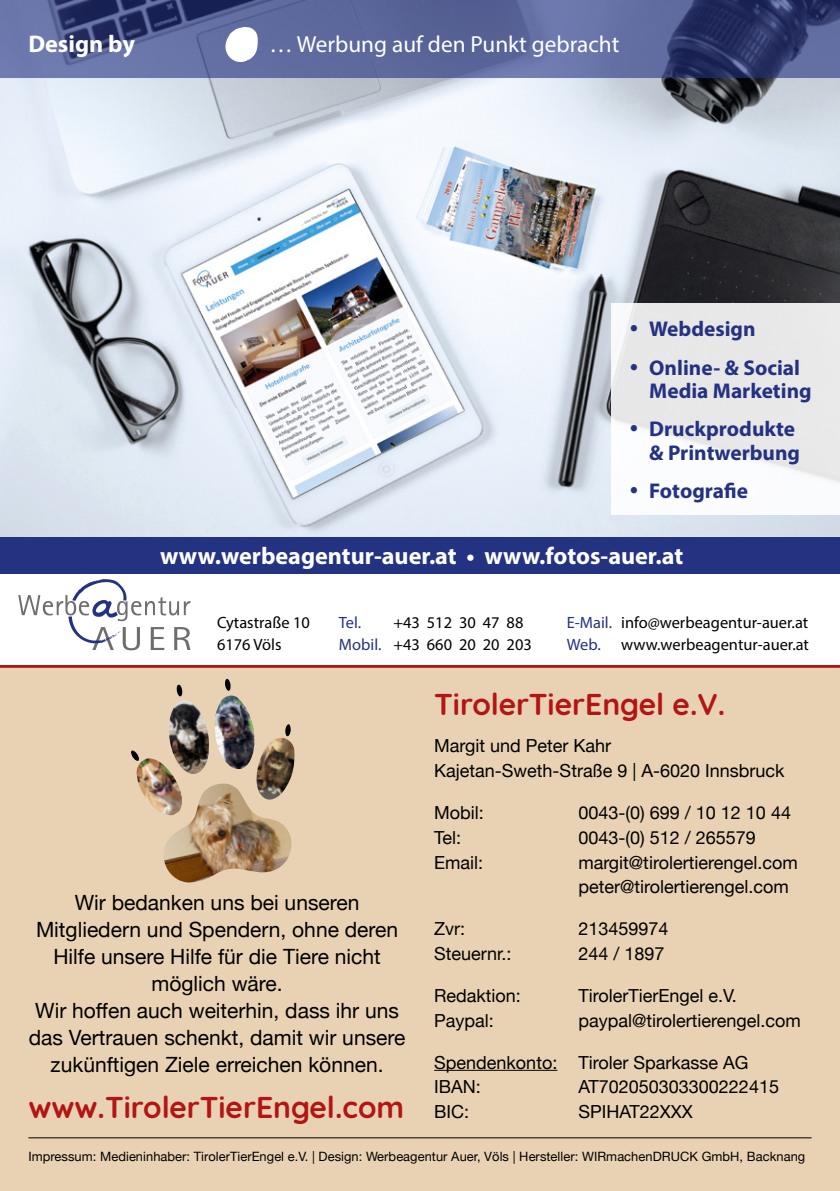
<style>
.page{position:relative;width:840px;height:1191px;background:#fff}
.page>*{position:absolute;margin:0;border:0;box-sizing:border-box;transform-origin:0 0}
.t1{font:700 30px "Quicksand";color:#b21513}
.t2{font:700 24.2px "Myriad Pro";color:#fff}
.t3{font:23.2px "Myriad Pro";color:#fff}
.t4{font:700 21.4px/23.2px "Myriad Pro";color:#243282}
.t5{font:21px/27px "Helvetica Neue";color:#000;text-align:center}
.t6{font:18px/24.8px "Helvetica Neue";color:#000}
.t7{font:16.4px/22.8px "Myriad Pro";color:#000}
.t8{font:16.4px "Myriad Pro";color:#243282}
.t9{font:12.8px "Helvetica Neue";letter-spacing:.005em;color:#000}
.s1{color:#243282}
</style>
<div class="page">
<div style="left:0;top:664px;width:839px;height:527px;background:#e9d2b3"></div>
<hr style="left:434px;top:1069px;width:123px;height:1px;background:#000">
<svg style="left:131px;top:750px;width:8px;height:11px"></svg>
<svg style="left:176px;top:684px;width:6px;height:12px"></svg>
<svg style="left:225px;top:678px;width:6px;height:13px"></svg>
<div style="left:285px;top:724px;width:6px;height:12px;background:#000;border-radius:50%"></div>
<img style="left:164px;top:783px;width:128px;height:100px">
<img style="left:215px;top:695px;width:40px;height:75px">
<img style="left:136px;top:758px;width:46px;height:58px">
<img style="left:254px;top:738px;width:41px;height:63px">
<img style="left:169px;top:700px;width:40px;height:79px">
<hr style="left:28px;top:1137px;width:783px;height:1px;background:#000">
<svg style="left:0;top:664px;width:839px;height:4px;background:#c75754"></svg>
<img style="left:0;top:77px;width:839px;height:460px">
<svg style="left:0;top:0;width:839px;height:77px;background:#525d91"></svg>
<div style="left:611px;top:303px;width:228px;height:212px;background:linear-gradient(to bottom,#e3e3e3,#f9f9fa)"></div>
<svg style="left:225px;top:27px;width:38px;height:37px"></svg>
<svg style="left:18px;top:579px;width:172px;height:71px"></svg>
<div style="left:0;top:537px;width:839px;height:37px;background:#243282"></div>
<h2 class="t2" style="left:28px;top:28px;width:108px">Design by</h2>
<p class="t3" style="left:269px;top:30px;width:351px">… Werbung auf den Punkt gebracht</p>
<p class="t4" style="left:628px;top:317px;width:128px">• Webdesign</p>
<p class="t4" style="left:649px;top:355px;width:164px;text-indent:-20px">• Online- &amp; Social<br>Media Marketing</p>
<p class="t4" style="left:628px;top:417px;width:172px;text-align:right">• Druckprodukte &amp; Printwerbung</p>
<p class="t4" style="left:628px;top:478px;width:120px">• Fotografie</p>
<h2 class="t2" style="left:160px;top:539px;width:524px">www.werbeagentur-auer.at • www.fotos-auer.at</h2>
<p class="t7" style="left:217px;top:610px;width:94px">Cytastraße 10<br>6176 Völs</p>
<p class="t7" style="left:566px;top:610px;width:243px"><span class="s1">E-Mail.</span> info@werbeagentur-auer.at<br><span class="s1">Web.</span></p>
<p class="t8" style="left:339px;top:612px;width:24px">Tel.</p>
<p class="t7" style="left:339px;top:610px;width:194px;text-indent:54px">+43 512 30 47 88<br><span class="s1">Mobil.</span> +43 660 20 20 203</p>
<p class="t7" style="left:621px;top:633px;width:189px">www.werbeagentur-auer.at</p>
<h1 class="t1" style="left:434px;top:679px;width:292px">TirolerTierEngel e.V.</h1>
<p class="t5" style="left:29px;top:890px;width:378px">Wir bedanken uns bei unseren Mitgliedern und Spendern, ohne deren Hilfe unsere Hilfe für die Tiere nicht möglich wäre.<br>Wir hoffen auch weiterhin, dass ihr uns das Vertrauen schenkt, damit wir unsere zukünftigen Ziele erreichen können.</p>
<p class="t6" style="left:434px;top:734px;width:352px">Margit und Peter Kahr<br>Kajetan-Sweth-Straße 9 | A-6020 Innsbruck</p>
<p class="t6" style="left:434px;top:801px;width:51px">Mobil:</p>
<p class="t6" style="left:578px;top:801px;width:214px">0043-(0) 699 / 10 12 10 44</p>
<p class="t6" style="left:434px;top:826px;width:28px">Tel:</p>
<p class="t6" style="left:578px;top:826px;width:179px">0043-(0) 512 / 265579</p>
<p class="t6" style="left:434px;top:851px;width:51px">Email:</p>
<p class="t6" style="left:578px;top:851px;width:221px">margit@tirolertierengel.com peter@tirolertierengel.com</p>
<p class="t6" style="left:434px;top:917px;width:32px">Zvr:</p>
<p class="t6" style="left:578px;top:917px;width:92px">213459974</p>
<p class="t6" style="left:434px;top:942px;width:79px">Steuernr.:</p>
<p class="t6" style="left:578px;top:942px;width:88px">244 / 1897</p>
<p class="t6" style="left:434px;top:984px;width:88px">Redaktion:</p>
<p class="t6" style="left:578px;top:984px;width:160px">TirolerTierEngel e.V.</p>
<p class="t6" style="left:434px;top:1009px;width:61px">Paypal:</p>
<p class="t6" style="left:578px;top:1009px;width:224px">paypal@tirolertierengel.com</p>
<p class="t6" style="left:434px;top:1050px;width:315px">Spendenkonto: Tiroler Sparkasse AG<br>IBAN:</p>
<p class="t6" style="left:578px;top:1075px;width:202px">AT702050303300222415</p>
<h1 class="t1" style="left:28px;top:1082px;width:377px">www.TirolerTierEngel.com</h1>
<p class="t9" style="left:28px;top:1146px;width:778px">Impressum: Medieninhaber: TirolerTierEngel e.V. | Design: Werbeagentur Auer, Völs | Hersteller: WIRmachenDRUCK GmbH, Backnang</p>
<p class="t6" style="left:434px;top:1100px;width:36px">BIC:</p>
<p class="t6" style="left:578px;top:1100px;width:116px">SPIHAT22XXX</p>
</div>
